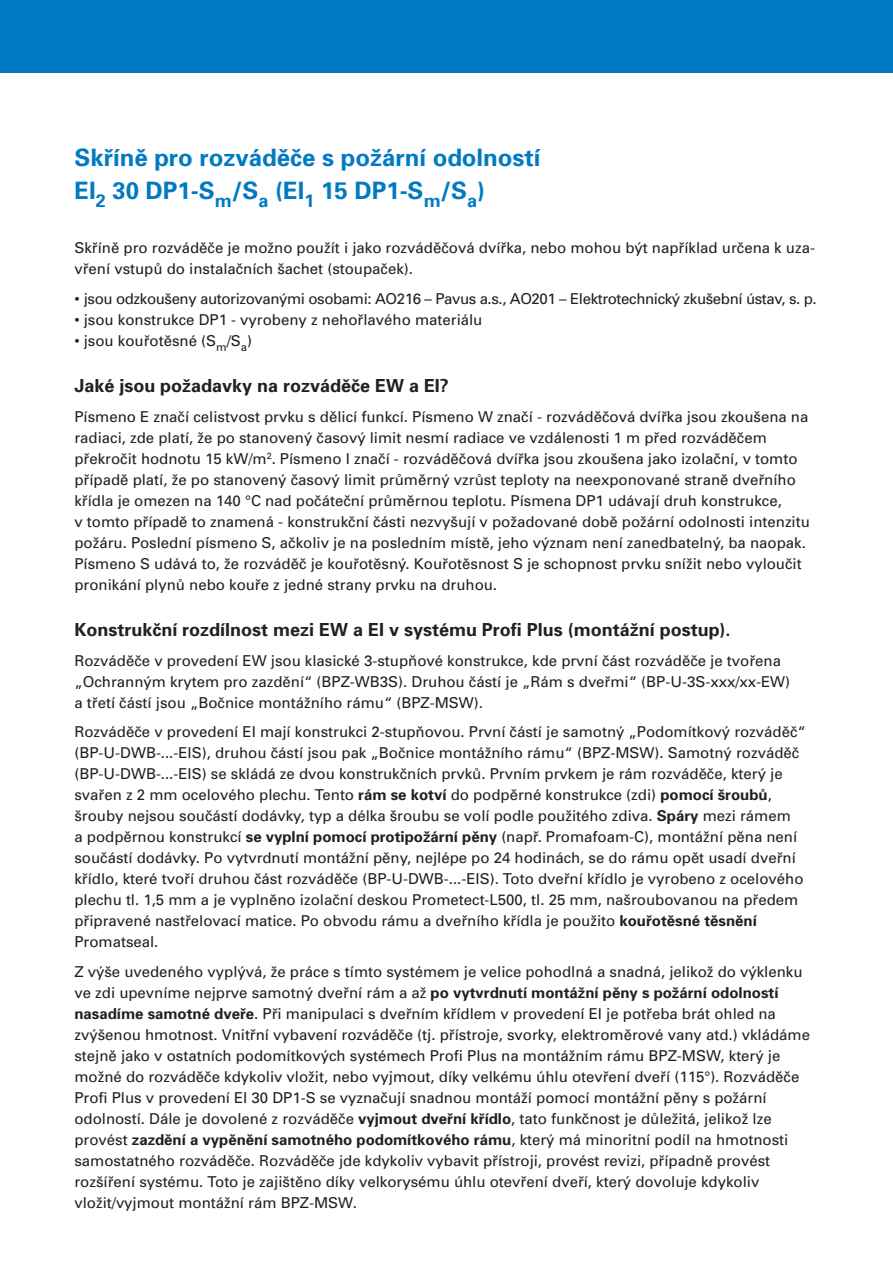
<style>
.page{position:relative;width:893px;height:1263px;background:#fff}
.page>*{position:absolute;margin:0;border:0;box-sizing:border-box;transform-origin:0 0}
.t1{font:700 24px/33px "Univers CE";color:#007ac2}
.t2{font:700 18px "Univers CE";color:#231f20}
.t3{font:15px/21px "Univers CE";color:#231f20}
.t4{font:15px "Univers CE";letter-spacing:-.025em;color:#231f20}
.s1{font-weight:700}
</style>
<div class="page">
<div style="left:0;top:0;width:893px;height:72px;background:#007ac2"></div>
<h1 class="t1" style="left:74px;top:143px;width:468px">Skříně pro rozváděče s požární odolností<br>EI<sub>2</sub> 30 DP1-S<sub>m</sub>/S<sub>a</sub> (EI<sub>1</sub> 15 DP1-S<sub>m</sub>/S<sub>a</sub>)</h1>
<p class="t3" style="left:74px;top:239px;width:742px">Skříně pro rozváděče je možno použít i jako rozváděčová dvířka, nebo mohou být například určena k uza&shy;vření vstupů do instalačních šachet (stoupaček).</p>
<p class="t4" style="left:74px;top:293px;width:744px">• jsou odzkoušeny autorizovanými osobami: AO216 – Pavus a.s., AO201 – Elektrotechnický zkušební ústav, s. p.</p>
<p class="t3" style="left:74px;top:310px;width:410px">• jsou konstrukce DP1 - vyrobeny z nehořlavého materiálu</p>
<p class="t3" style="left:74px;top:331px;width:179px">• jsou kouřotěsné (S<sub>m</sub>/S<sub>a</sub>)</p>
<p class="t2" style="left:74px;top:379px;width:376px">Jaké jsou požadavky na rozváděče EW a EI?</p>
<p class="t3" style="left:74px;top:407px;width:737px">Písmeno E značí celistvost prvku s dělicí funkcí. Písmeno W značí - rozváděčová dvířka jsou zkoušena na radiaci, zde platí, že po stanovený časový limit nesmí radiace ve vzdálenosti 1 m před rozváděčem překročit hodnotu 15 kW/m<sup>2</sup>. Písmeno I značí - rozváděčová dvířka jsou zkoušena jako izolační, v tomto případě platí, že po stanovený časový limit průměrný vzrůst teploty na neexponované straně dveřního křídla je omezen na 140 °C nad počáteční průměrnou teplotu. Písmena DP1 udávají druh konstrukce,<br>v tomto případě to znamená - konstrukční části nezvyšují v požadované době požární odolnosti intenzitu požáru. Poslední písmeno S, ačkoliv je na posledním místě, jeho význam není zanedbatelný, ba naopak.<br>Písmeno S udává to, že rozváděč je kouřotěsný. Kouřotěsnost S je schopnost prvku snížit nebo vyloučit pronikání plynů nebo kouře z jedné strany prvku na druhou.</p>
<p class="t2" style="left:74px;top:623px;width:658px">Konstrukční rozdílnost mezi EW a EI v systému Profi Plus (montážní postup).</p>
<p class="t3" style="left:74px;top:651px;width:717px">Rozváděče v provedení EW jsou klasické 3-stupňové konstrukce, kde první část rozváděče je tvořena „Ochranným krytem pro zazdění“ (BPZ-WB3S). Druhou částí je „Rám s dveřmi“ (BP-U-3S-xxx/xx-EW) a třetí částí jsou „Bočnice montážního rámu“ (BPZ-MSW).</p>
<p class="t3" style="left:74px;top:723px;width:733px">Rozváděče v provedení EI mají konstrukci 2-stupňovou. První částí je samotný „Podomítkový rozváděč“ (BP-U-DWB-...-EIS), druhou částí jsou pak „Bočnice montážního rámu“ (BPZ-MSW). Samotný rozváděč (BP-U-DWB-...-EIS) se skládá ze dvou konstrukčních prvků. Prvním prvkem je rám rozváděče, který je svařen z 2 mm ocelového plechu. Tento <span class="s1">rám se kotví</span> do podpěrné konstrukce (zdi) <span class="s1">pomocí šroubů</span>, šrouby nejsou součástí dodávky, typ a délka šroubu se volí podle použitého zdiva. <span class="s1">Spáry</span> mezi rámem<br>a podpěrnou konstrukcí <span class="s1">se vyplní pomocí protipožární pěny</span> (např. Promafoam-C), montážní pěna není součástí dodávky. Po vytvrdnutí montážní pěny, nejlépe po 24 hodinách, se do rámu opět usadí dveřní křídlo, které tvoří druhou část rozváděče (BP-U-DWB-...-EIS). Toto dveřní křídlo je vyrobeno z ocelového plechu tl. 1,5 mm a je vyplněno izolační deskou Prometect-L500, tl. 25 mm, našroubovanou na předem připravené nastřelovací matice. Po obvodu rámu a dveřního křídla je použito <span class="s1">kouřotěsné těsnění </span>Promatseal.</p>
<p class="t3" style="left:74px;top:962px;width:737px">Z výše uvedeného vyplývá, že práce s tímto systémem je velice pohodlná a snadná, jelikož do výklenku ve zdi upevníme nejprve samotný dveřní rám a až <span class="s1">po vytvrdnutí montážní pěny s požární odolností nasadíme samotné dveře</span>. Při manipulaci s dveřním křídlem v provedení EI je potřeba brát ohled na zvýšenou hmotnost. Vnitřní vybavení rozváděče (tj. přístroje, svorky, elektroměrové vany atd.) vkládáme stejně jako v ostatních podomítkových systémech Profi Plus na montážním rámu BPZ-MSW, který je možné do rozváděče kdykoliv vložit, nebo vyjmout, díky velkému úhlu otevření dveří (115°). Rozváděče Profi Plus v provedení EI 30 DP1-S se vyznačují snadnou montáží pomocí montážní pěny s požární odolností. Dále je dovolené z rozváděče <span class="s1">vyjmout dveřní křídlo</span>, tato funkčnost je důležitá, jelikož lze provést <span class="s1">zazdění a vypěnění samotného podomítkového rámu</span>, který má minoritní podíl na hmotnosti samostatného rozváděče. Rozváděče jde kdykoliv vybavit přístroji, provést revizi, případně provést rozšíření systému. Toto je zajištěno díky velkorysému úhlu otevření dveří, který dovoluje kdykoliv vložit/vyjmout montážní rám BPZ-MSW.</p>
</div>
